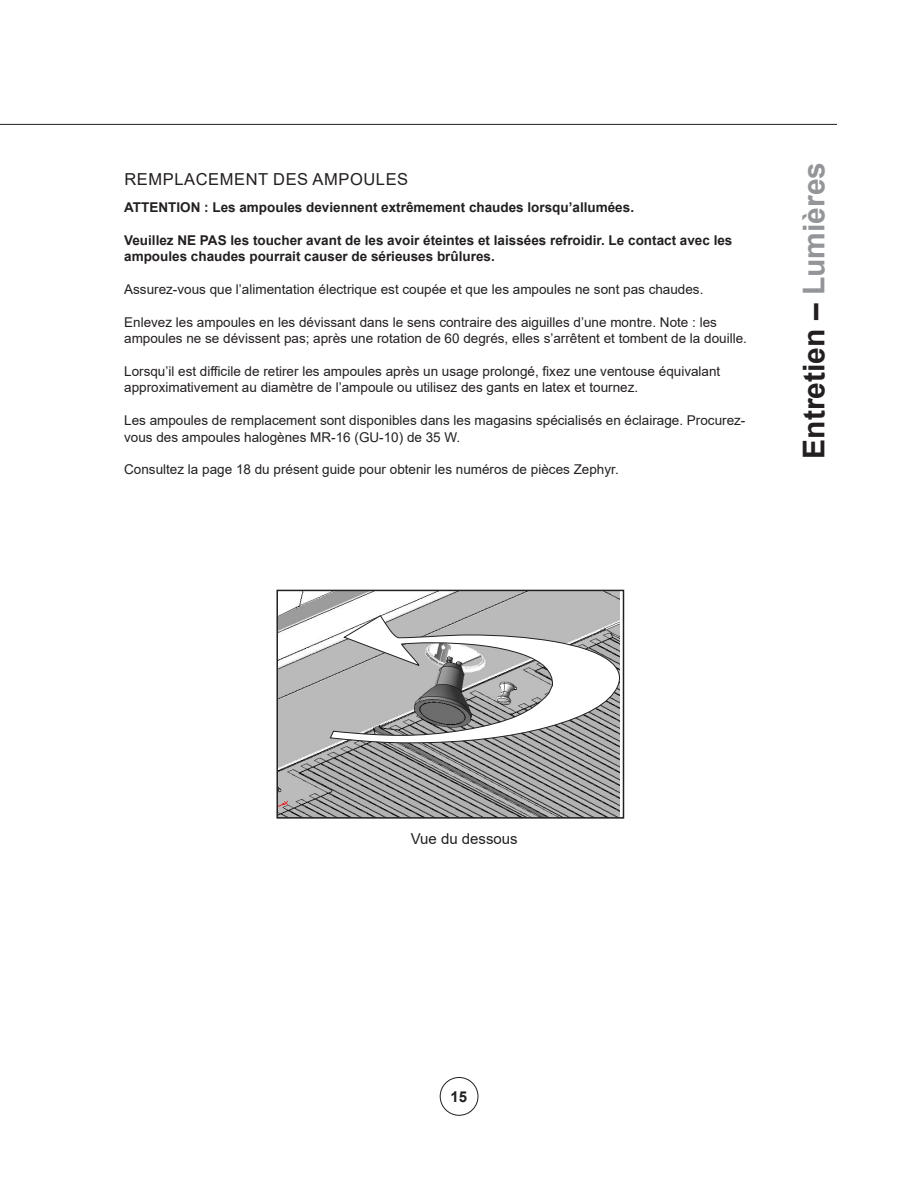
<style>
.page{position:relative;width:918px;height:1188px;background:#fff}
.page>*{position:absolute;margin:0;border:0;box-sizing:border-box;transform-origin:0 0}
.Main_Side_Head{font:700 30px "Arial";color:#231f20}
.Head_2{font:16.5px "Arial";letter-spacing:.035em;color:#231f20}
.Box_text{font:15px "Arial";color:#231f20}
.t1{font:700 15px "Arial";color:#231f20}
.Body{font:13.5px/16.5px "Arial";color:#231f20}
.Body-2{font:700 13.5px/16.5px "Arial";color:#231f20}
.s1{color:#939598}
</style>
<div class="page">
<hr style="left:0;top:124px;width:837px;height:1px;background:#231f20">
<div style="left:440px;top:1077px;width:38px;height:38px;border:1px solid #231f20;border-radius:50%"></div>
<img style="left:279px;top:593px;width:341px;height:223px">
<svg style="left:329px;top:615px;width:291px;height:128px"></svg>
<div style="left:276px;top:590px;width:348px;height:229px;border:2px solid #231f20"></div>
<p class="Head_2" style="left:124px;top:168px;width:285px">REMPLACEMENT DES AMPOULES</p>
<p class="Body-2" style="left:124px;top:199px;width:511px">ATTENTION : Les ampoules deviennent extrêmement chaudes lorsqu’allumées.</p>
<p class="Body-2" style="left:124px;top:232px;width:610px">Veuillez NE PAS les toucher avant de les avoir éteintes et laissées refroidir. Le contact avec les ampoules chaudes pourrait causer de sérieuses brûlures.</p>
<p class="Body" style="left:124px;top:281px;width:581px">Assurez-vous que l’alimentation électrique est coupée et que les ampoules ne sont pas chaudes.</p>
<p class="Body" style="left:124px;top:314px;width:624px">Enlevez les ampoules en les dévissant dans le sens contraire des aiguilles d’une montre. Note : les ampoules ne se dévissent pas; après une rotation de 60 degrés, elles s’arrêtent et tombent de la douille.</p>
<p class="Body" style="left:124px;top:363px;width:598px">Lorsqu’il est difficile de retirer les ampoules après un usage prolongé, fixez une ventouse équivalant approximativement au diamètre de l’ampoule ou utilisez des gants en latex et tournez.</p>
<p class="Body" style="left:124px;top:412px;width:623px">Les ampoules de remplacement sont disponibles dans les magasins spécialisés en éclairage. Procurez&shy;vous des ampoules halogènes MR-16 (GU-10) de 35 W.</p>
<p class="Body" style="left:124px;top:461px;width:496px">Consultez la page 18 du présent guide pour obtenir les numéros de pièces Zephyr.</p>
<p class="Main_Side_Head" style="left:793px;top:459px;width:298px;rotate:-90deg">Entretien – <span class="s1">Lumières</span></p>
<p class="Box_text" style="left:411px;top:829px;width:109px">Vue du dessous</p>
<p class="t1" style="left:450px;top:1086px;width:18px">15</p>
</div>
